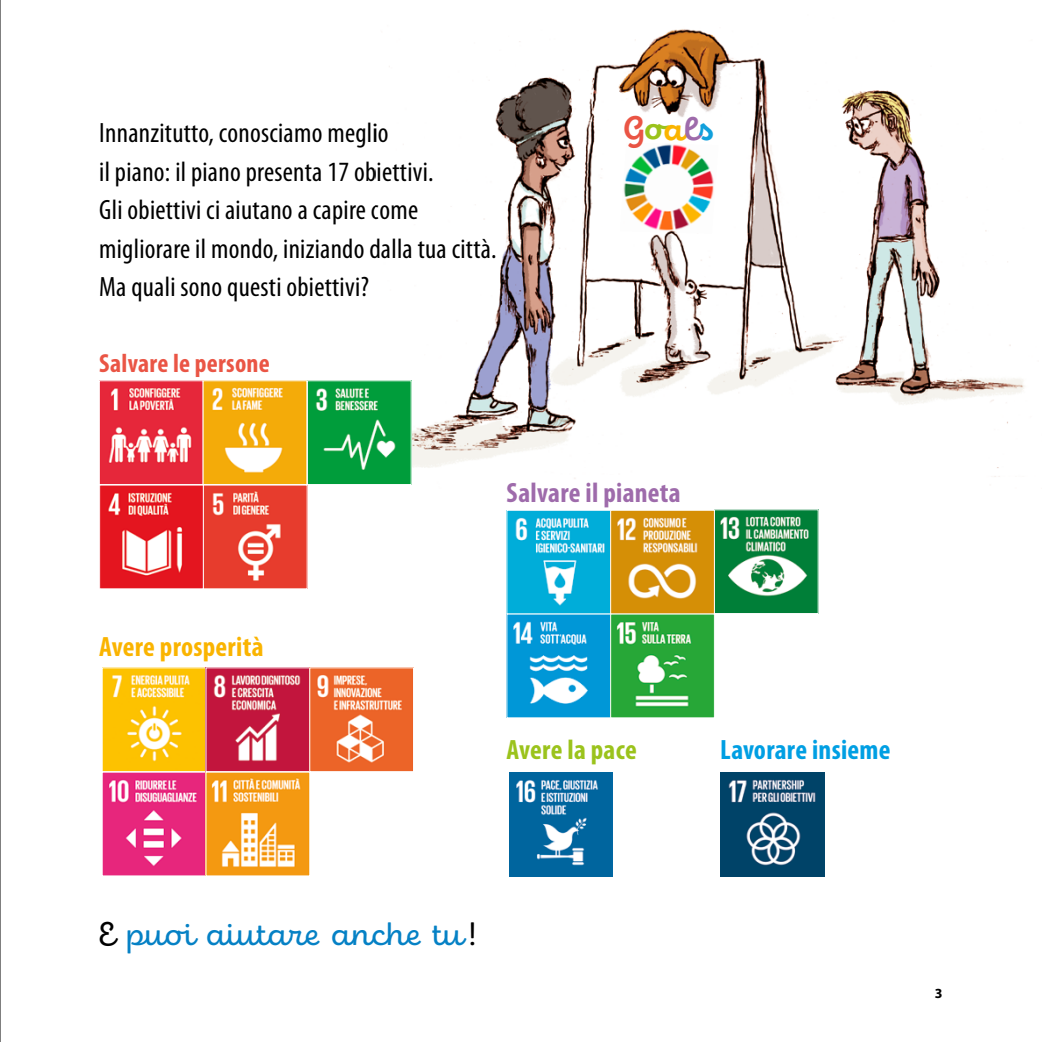
<style>
.page{position:relative;width:1042px;height:1042px;background:#fff}
.page>*{position:absolute;margin:0;border:0;box-sizing:border-box;transform-origin:0 0}
.t1{font:33.25px "Eldwin Script";color:#0581c5}
.t2{font:700 33.25px "Eldwin Script";color:#ea5545}
.t3{font:condensed 28px/38.5px "Myriad Pro";letter-spacing:.01em;color:#000}
.t4{font:700 condensed 28px "Myriad Pro";letter-spacing:.01em;color:#9e6bab}
.t5{font:700 condensed 28px "Myriad Pro";letter-spacing:.01em;color:#fab400}
.t6{font:700 condensed 28px "Myriad Pro";letter-spacing:.01em;color:#009fe3}
.t7{font:700 condensed 28px "Myriad Pro";letter-spacing:.01em;color:#9bc31c}
.t8{font:700 condensed 26.25px "Myriad Pro";letter-spacing:.01em;color:#ea5545}
.t9{font:700 14px "Myriad Pro";color:#000}
.s1{color:#9bc31c}
.s2{color:#fab400}
.s3{color:#9e6bab}
.s4{color:#11a0dc}
.s5{color:#000}
</style>
<div class="page">
<img style="left:104px;top:669px;width:100px;height:205px">
<img style="left:208px;top:669px;width:204px;height:101px">
<div style="left:309px;top:667px;width:105px;height:105px;border:1px solid #fff"></div>
<img style="left:208px;top:774px;width:100px;height:100px">
<img style="left:509px;top:772px;width:104px;height:104px">
<img style="left:720px;top:772px;width:104px;height:104px">
<hr style="left:0;top:0;width:1px;height:1042px;background:#000">
<img style="left:377px;top:29px;width:647px;height:456px">
<svg style="left:607px;top:116px;width:124px;height:107px"></svg>
<img style="left:620px;top:143px;width:98px;height:91px">
<img style="left:101px;top:382px;width:101px;height:205px">
<div style="left:99px;top:380px;width:104px;height:105px;border:1px solid #fff"></div>
<img style="left:205px;top:382px;width:204px;height:101px">
<div style="left:307px;top:380px;width:104px;height:105px;border:1px solid #fff"></div>
<img style="left:205px;top:487px;width:100px;height:100px">
<img style="left:508px;top:511px;width:308px;height:101px">
<div style="left:610px;top:510px;width:105px;height:104px;border:1px solid #fff"></div>
<img style="left:508px;top:616px;width:205px;height:100px">
<div style="left:610px;top:614px;width:105px;height:104px;border:1px solid #fff"></div>
<p class="t3" style="left:99px;top:113px;width:399px">Innanzitutto, conosciamo meglio<br>il piano: il piano presenta 17 obiettivi.<br>Gli obiettivi ci aiutano a capire come migliorare il mondo, iniziando dalla tua città.<br>Ma quali sono questi obiettivi?</p>
<p class="t2" style="left:624px;top:109px;width:91px;rotate:1deg">G<span class="s1">o</span><span class="s2">a</span><span class="s3">l</span><span class="s4">s</span></p>
<p class="t8" style="left:99px;top:347px;width:172px">Salvare le persone</p>
<p class="t5" style="left:99px;top:629px;width:166px">Avere prosperità</p>
<p class="t4" style="left:506px;top:475px;width:176px">Salvare il pianeta</p>
<p class="t7" style="left:506px;top:732px;width:132px">Avere la pace</p>
<p class="t6" style="left:720px;top:732px;width:172px">Lavorare insieme</p>
<p class="t1" style="left:99px;top:916px;width:381px"><span class="s5">E</span> puoi aiutare anche tu<span class="s5">!</span></p>
<p class="t9" style="left:935px;top:984px;width:9px">3</p>
</div>
